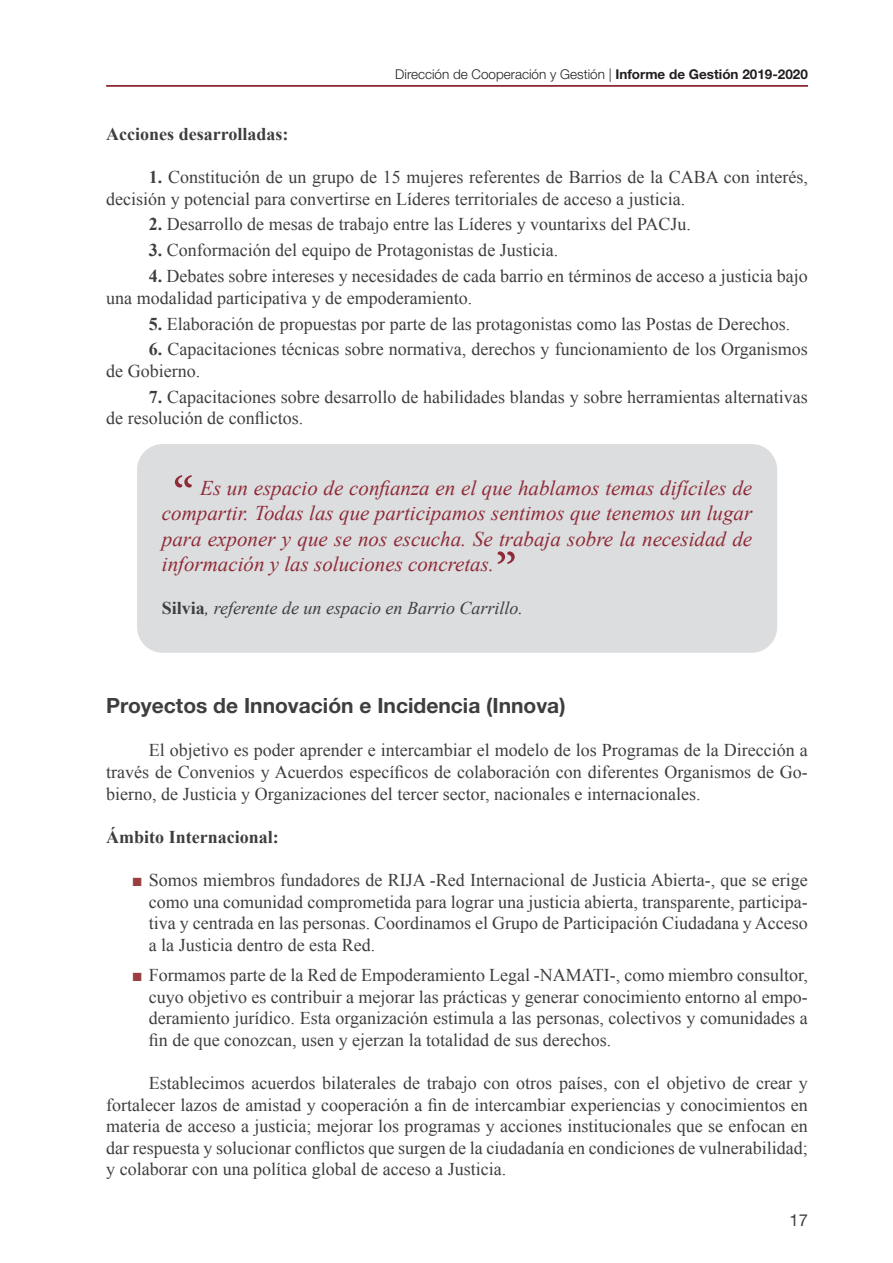
<style>
.page{position:relative;width:893px;height:1263px;background:#fff}
.page>*{position:absolute;margin:0;border:0;box-sizing:border-box;transform-origin:0 0}
.t1{font:italic 21px/25.2px "Times New Roman";color:#8f2b37;text-align:justify}
.t2{font:700 21px "Helvetica Neue LT Std";color:#3e3e3f}
.t3{font:18px/21.6px "Times New Roman";color:#3e3e3f}
.t4{font:italic 18px "Times New Roman";color:#3e3e3f}
.t5{font:700 18px "Times New Roman";color:#3e3e3f}
.t6{font:16.5px "Helvetica Neue LT Std";color:#3e3e3f}
.t7{font:300 13.5px "Helvetica Neue LT Std";color:#231f20}
.s1{font-weight:700}
.s2{font-weight:700;font-style:normal}
.s3{color:#983f42}
</style>
<div class="page">
<hr style="left:106px;top:85px;width:702px;height:2px;background:#8f2b37">
<div style="left:137px;top:444px;width:640px;height:209px;background:#dcdddf;border-radius:26px"></div>
<svg style="left:497px;top:551px;width:18px;height:13px"></svg>
<svg style="left:175px;top:475px;width:17px;height:12px"></svg>
<p class="t7" style="left:395px;top:66px;width:414px">Dirección de Cooperación y Gestión | <span class="s1">Informe de Gestión 2019-2020</span></p>
<p class="t5" style="left:106px;top:121px;width:184px">Acciones desarrolladas:</p>
<p class="t3" style="left:106px;top:166px;width:703px;text-indent:43px"><span class="s1">1.</span> Constitución de un grupo de 15 mujeres referentes de Barrios de la CABA con interés, decisión y potencial para convertirse en Líderes territoriales de acceso a justicia.</p>
<p class="t3" style="left:149px;top:213px;width:544px"><span class="s1">2.</span> Desarrollo de mesas de trabajo entre las Líderes y vountarixs del PACJu.</p>
<p class="t3" style="left:149px;top:239px;width:411px"><span class="s1">3.</span> Conformación del equipo de Protagonistas de Justicia.</p>
<p class="t3" style="left:106px;top:265px;width:703px;text-indent:43px"><span class="s1">4.</span> Debates sobre intereses y necesidades de cada barrio en términos de acceso a justicia bajo una modalidad participativa y de empoderamiento.</p>
<p class="t3" style="left:149px;top:312px;width:643px"><span class="s1">5.</span> Elaboración de propuestas por parte de las protagonistas como las Postas de Derechos.</p>
<p class="t3" style="left:106px;top:338px;width:703px;text-indent:43px"><span class="s1">6.</span> Capacitaciones técnicas sobre normativa, derechos y funcionamiento de los Organismos de Gobierno.</p>
<p class="t3" style="left:106px;top:386px;width:703px;text-indent:43px"><span class="s1">7.</span> Capacitaciones sobre desarrollo de habilidades blandas y sobre herramientas alternativas de resolución de conflictos.</p>
<p class="t1" style="left:162px;top:475px;width:592px;text-indent:38px">Es un espacio de confianza en el que hablamos temas difíciles de compartir. Todas las que participamos sentimos que tenemos un lugar para exponer y que se nos escucha. Se trabaja sobre la necesidad de información y las soluciones concretas.</p>
<p class="t4" style="left:162px;top:596px;width:363px"><span class="s2">Silvia</span>, referente de un espacio en Barrio Carrillo.</p>
<p class="t2" style="left:106px;top:693px;width:461px">Proyectos de Innovación e Incidencia (Innova)</p>
<p class="t3" style="left:106px;top:739px;width:703px;text-align:justify;text-indent:43px">El objetivo es poder aprender e intercambiar el modelo de los Programas de la Dirección a través de Convenios y Acuerdos específicos de colaboración con diferentes Organismos de Go&shy;bierno, de Justicia y Organizaciones del tercer sector, nacionales e internacionales.</p>
<p class="t5" style="left:106px;top:824px;width:174px">Ámbito Internacional:</p>
<p class="t3" style="left:149px;top:869px;width:661px;text-align:justify;text-indent:-17px"><span class="s3">■</span> Somos miembros fundadores de RIJA -Red Internacional de Justicia Abierta-, que se erige como una comunidad comprometida para lograr una justicia abierta, transparente, participa&shy;tiva y centrada en las personas. Coordinamos el Grupo de Participación Ciudadana y Acceso a la Justicia dentro de esta Red.</p>
<p class="t3" style="left:149px;top:964px;width:661px;text-align:justify;text-indent:-17px"><span class="s3">■</span> Formamos parte de la Red de Empoderamiento Legal -NAMATI-, como miembro consultor, cuyo objetivo es contribuir a mejorar las prácticas y generar conocimiento entorno al empo&shy;deramiento jurídico. Esta organización estimula a las personas, colectivos y comunidades a fin de que conozcan, usen y ejerzan la totalidad de sus derechos.</p>
<p class="t3" style="left:106px;top:1072px;width:703px;text-align:justify;text-indent:43px">Establecimos acuerdos bilaterales de trabajo con otros países, con el objetivo de crear y fortalecer lazos de amistad y cooperación a fin de intercambiar experiencias y conocimientos en materia de acceso a justicia; mejorar los programas y acciones institucionales que se enfocan en dar respuesta y solucionar conflictos que surgen de la ciudadanía en condiciones de vulnerabilidad; y colaborar con una política global de acceso a Justicia.</p>
<p class="t6" style="left:790px;top:1210px;width:20px">17</p>
</div>
